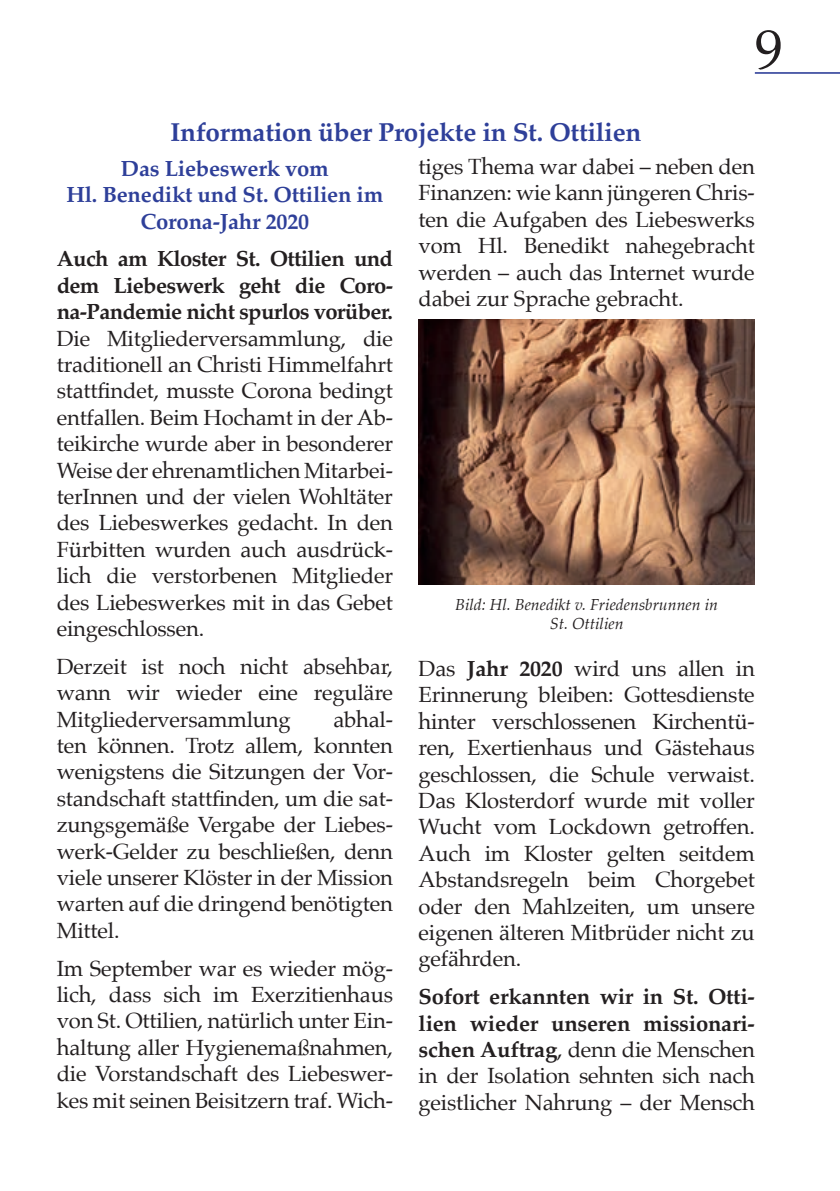
<style>
.page{position:relative;width:840px;height:1191px;background:#fff}
.page>*{position:absolute;margin:0;border:0;box-sizing:border-box;transform-origin:0 0}
.t1{font:56px "Palatino";color:#231f20}
.t2{font:700 26px "Palatino";letter-spacing:-.01em;color:#2e3f99}
.t3{font:22px/26.4px "Palatino";letter-spacing:-.01em;color:#231f20;text-align:justify}
.t4{font:700 22px/26.4px "Palatino";letter-spacing:-.03em;color:#231f20;text-align:justify}
.t5{font:700 22px/26.4px "Palatino";letter-spacing:-.01em;color:#2e3f99;text-align:center}
.t6{font:italic 16px/19.2px "Palatino";color:#231f20;text-align:center}
.s1{font-weight:700}
</style>
<div class="page">
<hr style="left:754px;top:72px;width:85px;height:2px;background:#2e3f99">
<img style="left:418px;top:320px;width:336px;height:264px">
<h1 class="t1" style="left:754px;top:3px;width:29px">9</h1>
<p class="t2" style="left:170px;top:110px;width:472px">Information über Projekte in St. Ottilien</p>
<p class="t5" style="left:66px;top:154px;width:318px">Das Liebeswerk vom<br>Hl. Benedikt und St. Ottilien im<br>Corona-Jahr 2020</p>
<p class="t4" style="left:57px;top:245px;width:337px">Auch am Kloster St. Ottilien und dem Liebeswerk geht die Coro&shy;na-Pandemie nicht spurlos vorüber.</p>
<p class="t3" style="left:57px;top:325px;width:337px">Die Mitgliederversammlung, die traditionell an Christi Himmelfahrt stattfindet, musste Corona bedingt entfallen. Beim Hochamt in der Ab&shy;teikirche wurde aber in besonderer Weise der ehrenamtlichen Mitarbei&shy;terInnen und der vielen Wohltäter des Liebeswerkes gedacht. In den Fürbitten wurden auch ausdrück&shy;lich die verstorbenen Mitglieder des Liebeswerkes mit in das Gebet eingeschlossen.</p>
<p class="t3" style="left:57px;top:653px;width:337px">Derzeit ist noch nicht absehbar, wann wir wieder eine reguläre Mitgliederversammlung</p>
<p class="t3" style="left:418px;top:153px;width:337px">tiges Thema war dabei – neben den Finanzen: wie kann jüngeren Chris&shy;ten die Aufgaben des Liebeswerks vom Hl. Benedikt nahegebracht werden – auch das Internet wurde dabei zur Sprache gebracht.</p>
<p class="t6" style="left:455px;top:594px;width:264px">Bild: Hl. Benedikt v. Friedensbrunnen in<br>St. Ottilien</p>
<p class="t3" style="left:418px;top:655px;width:337px">Das <span class="s1">Jahr 2020</span> wird uns allen in Erinnerung bleiben: Gottesdienste hinter verschlossenen Kirchentü&shy;ren, Exertienhaus und Gästehaus geschlossen, die Schule verwaist.<br>Das Klosterdorf wurde mit voller Wucht vom Lockdown getroffen.<br>Auch im Kloster gelten seitdem Abstandsregeln beim Chorgebet oder den Mahlzeiten, um unsere eigenen älteren Mitbrüder nicht zu gefährden.</p>
<p class="t3" style="left:418px;top:983px;width:337px"><span class="s1">Sofort erkannten wir in St. Otti&shy;lien wieder unseren missionari&shy;schen Auftrag</span>, denn die Menschen in der Isolation sehnten sich nach geistlicher Nahrung – der Mensch</p>
<p class="t3" style="left:57px;top:706px;width:337px;text-indent:276px">abhal&shy;ten können. Trotz allem, konnten wenigstens die Sitzungen der Vor&shy;standschaft stattfinden, um die sat&shy;zungsgemäße Vergabe der Liebes&shy;werk-Gelder zu beschließen, denn viele unserer Klöster in der Mission warten auf die dringend benötigten Mittel.</p>
<p class="t3" style="left:57px;top:954px;width:337px">Im September war es wieder mög&shy;lich, dass sich im Exerzitienhaus von St. Ottilien, natürlich unter Ein&shy;haltung aller Hygienemaßnahmen, die Vorstandschaft des Liebeswer&shy;kes mit seinen Beisitzern traf. Wich-</p>
</div>
